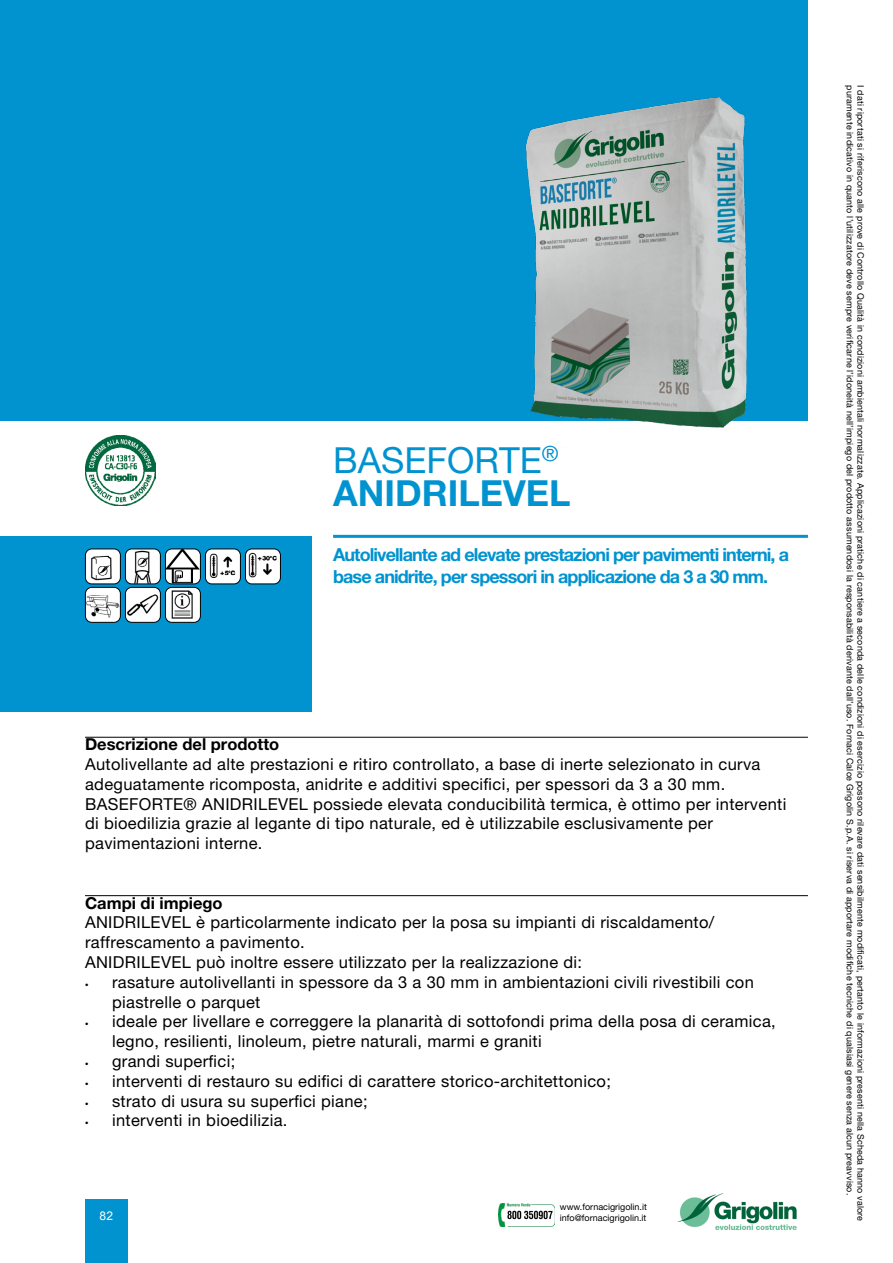
<style>
.page{position:relative;width:893px;height:1263px;background:#fff}
.page>*{position:absolute;margin:0;border:0;box-sizing:border-box;transform-origin:0 0}
.t1{font:700 36px/33px "Helvetica Neue LT Pro";color:#0093d0}
.t2{font:700 18px/21.6px "Helvetica Neue LT Pro";letter-spacing:-.05em;color:#0093d0}
.t3{font:16.5px/19.8px "Helvetica Neue LT Pro";letter-spacing:.02em;color:#000}
.t4{font:700 16.5px "Helvetica Neue LT Pro";color:#000}
.t5{font:12px "Arial";color:#fff}
.t6{font:9px "Helvetica Neue LT Com";letter-spacing:.02em;color:#000}
.t7{font:9px "Helvetica Neue LT Com";color:#000}
.s1{font-weight:400}
.s2{font-family:"Myriad Pro";font-size:12px}
</style>
<div class="page">
<img style="left:677px;top:1193px;width:120px;height:37px">
<div style="left:85px;top:1199px;width:43px;height:64px;background:#0093d0"></div>
<img style="left:498px;top:1203px;width:56px;height:23px">
<div style="left:0;top:536px;width:312px;height:176px;background:#0093d0"></div>
<div style="left:0;top:0;width:808px;height:420px;background:#0093d0"></div>
<img style="left:85px;top:549px;width:34px;height:34px">
<div style="left:85px;top:549px;width:36px;height:35px;border:1px solid #000;border-radius:6px"></div>
<img style="left:125px;top:549px;width:34px;height:35px">
<div style="left:125px;top:549px;width:36px;height:35px;border:1px solid #000;border-radius:6px"></div>
<img style="left:165px;top:549px;width:35px;height:34px">
<div style="left:165px;top:549px;width:36px;height:35px;border:1px solid #000;border-radius:6px"></div>
<img style="left:205px;top:549px;width:35px;height:34px">
<div style="left:205px;top:549px;width:36px;height:35px;border:1px solid #000;border-radius:6px"></div>
<img style="left:245px;top:549px;width:35px;height:33px">
<div style="left:245px;top:549px;width:36px;height:35px;border:1px solid #000;border-radius:6px"></div>
<img style="left:85px;top:587px;width:34px;height:34px">
<div style="left:85px;top:587px;width:36px;height:36px;border:1px solid #000;border-radius:6px"></div>
<img style="left:125px;top:587px;width:34px;height:34px">
<div style="left:125px;top:587px;width:36px;height:36px;border:1px solid #000;border-radius:6px"></div>
<img style="left:165px;top:587px;width:34px;height:34px">
<div style="left:165px;top:587px;width:36px;height:36px;border:1px solid #000;border-radius:6px"></div>
<hr style="left:85px;top:737px;width:723px;height:1px;background:#000">
<hr style="left:85px;top:895px;width:723px;height:1px;background:#000">
<img style="left:494px;top:97px;width:301px;height:331px">
<img style="left:85px;top:435px;width:70px;height:70px">
<hr style="left:333px;top:535px;width:475px;height:3px;background:#0093d0">
<h1 class="t1" style="left:333px;top:442px;width:239px"><span class="s1">BASEFORTE</span><sup>®<br></sup>ANIDRILEVEL</h1>
<p class="t2" style="left:333px;top:544px;width:457px">Autolivellante ad elevate prestazioni per pavimenti interni, a base anidrite, per spessori in applicazione da 3 a 30 mm.</p>
<p class="t4" style="left:85px;top:734px;width:196px">Descrizione del prodotto</p>
<p class="t3" style="left:85px;top:754px;width:703px">Autolivellante ad alte prestazioni e ritiro controllato, a base di inerte selezionato in curva adeguatamente ricomposta, anidrite e additivi specifici, per spessori da 3 a 30 mm.<br>BASEFORTE® ANIDRILEVEL possiede elevata conducibilità termica, è ottimo per interventi di bioedilizia grazie al legante di tipo naturale, ed è utilizzabile esclusivamente per pavimentazioni interne.</p>
<p class="t4" style="left:85px;top:892px;width:139px">Campi di impiego</p>
<p class="t3" style="left:85px;top:912px;width:631px">ANIDRILEVEL è particolarmente indicato per la posa su impianti di riscaldamento/ raffrescamento a pavimento.<br>ANIDRILEVEL può inoltre essere utilizzato per la realizzazione di:</p>
<p class="t3" style="left:112px;top:972px;width:643px;text-indent:-27px"><span class="s2">•</span> rasature autolivellanti in spessore da 3 a 30 mm in ambientazioni civili rivestibili con piastrelle o parquet</p>
<p class="t3" style="left:112px;top:1011px;width:665px;text-indent:-27px"><span class="s2">•</span> ideale per livellare e correggere la planarità di sottofondi prima della posa di ceramica, legno, resilienti, linoleum, pietre naturali, marmi e graniti</p>
<p class="t3" style="left:85px;top:1051px;width:152px"><span class="s2">•</span> grandi superfici;</p>
<p class="t3" style="left:85px;top:1071px;width:527px"><span class="s2">•</span> interventi di restauro su edifici di carattere storico-architettonico;</p>
<p class="t3" style="left:85px;top:1091px;width:284px"><span class="s2">•</span> strato di usura su superfici piane;</p>
<p class="t3" style="left:85px;top:1110px;width:204px"><span class="s2">•</span> interventi in bioedilizia.</p>
<p class="t7" style="left:560px;top:1201px;width:88px">www.fornacigrigolin.it</p>
<p class="t5" style="left:100px;top:1208px;width:15px">82</p>
<p class="t7" style="left:560px;top:1212px;width:88px">info@fornacigrigolin.it</p>
<p class="t6" style="left:855px;top:85px;width:1112px;rotate:90deg">puramente indicativo in quanto l’utilizzatore deve sempre verificarne l’idoneità nell’impiego del prodotto assumendosi la responsabilità derivante dall’uso. Fornaci Calce Grigolin S.p.A. si riserva di apportare modifiche tecniche di qualsiasi genere senza alcun preavviso.</p>
<p class="t6" style="left:866px;top:85px;width:1138px;rotate:90deg">I dati riportati si riferiscono alle prove di Controllo Qualità in condizioni ambientali normalizzate. Applicazioni pratiche di cantiere a seconda delle condizioni di esercizio possono rilevare dati sensibilmente modificati, pertanto le informazioni presenti nella Scheda hanno valore</p>
</div>
